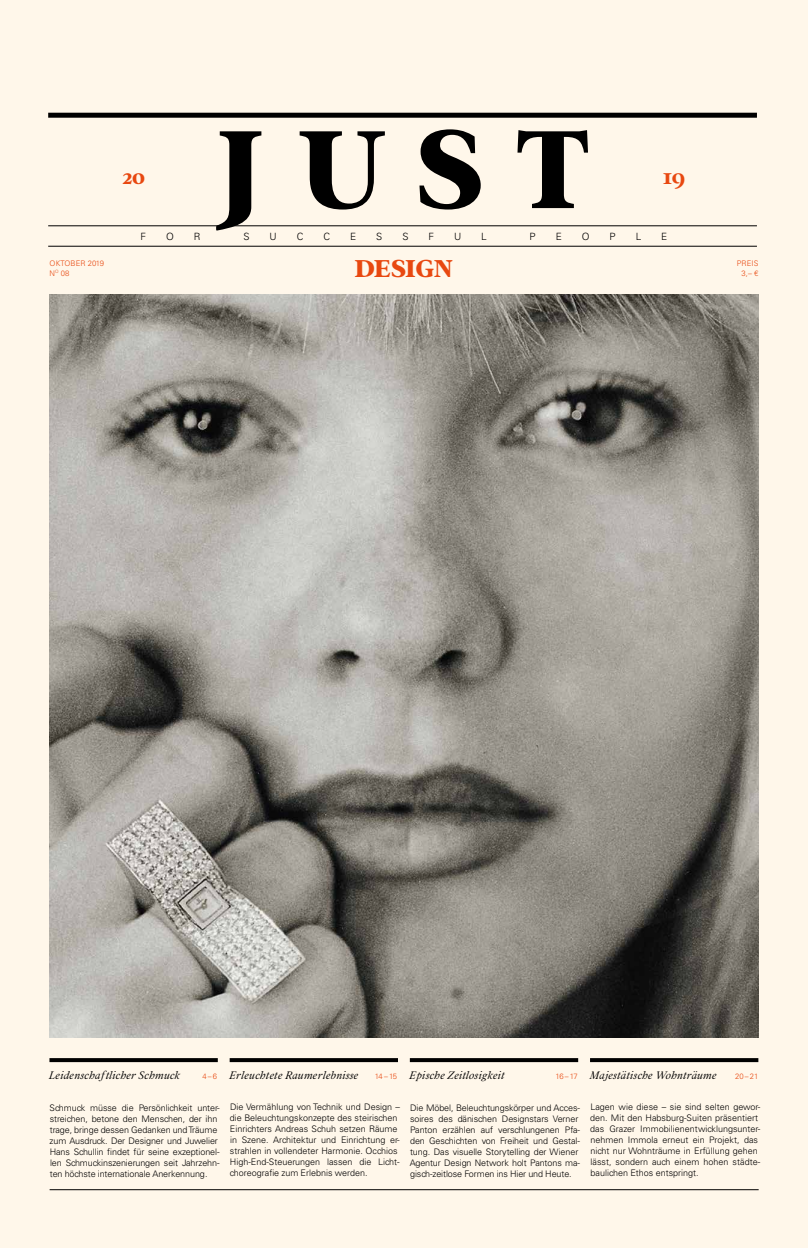
<style>
.page{position:relative;width:808px;height:1248px;background:#fff}
.page>*{position:absolute;margin:0;border:0;box-sizing:border-box;transform-origin:0 0}
.t1{font:800 121.8px "Addington CF";color:#000}
.t2{font:800 26.8px "Addington CF";letter-spacing:-.01em;color:#e84810}
.t3{font:700 23.9px "Addington CF";color:#e84810}
.t4{font:italic 300 12px "Addington CF";letter-spacing:.03em;color:#000}
.t5{font:300 10px "Univers LT Std";color:#000}
.t6{font:300 9px/11px "Univers LT Std";letter-spacing:-.01em;color:#000}
.t7{font:300 7.7px/10px "Univers LT Std";letter-spacing:.01em;color:#e84810}
</style>
<div class="page">
<div style="left:0;top:0;width:808px;height:1247px;background:#fff7ea"></div>
<svg style="left:49px;top:1058px;width:169px;height:3px"></svg>
<svg style="left:230px;top:1058px;width:168px;height:3px"></svg>
<svg style="left:410px;top:1058px;width:168px;height:3px"></svg>
<svg style="left:590px;top:1058px;width:168px;height:3px"></svg>
<hr style="left:50px;top:1189px;width:709px;height:1px;background:#000">
<hr style="left:48px;top:225px;width:709px;height:1px;background:#000">
<hr style="left:48px;top:246px;width:709px;height:1px;background:#000">
<div style="left:48px;top:113px;width:709px;height:5px;background:#000"></div>
<img style="left:50px;top:295px;width:709px;height:742px">
<h1 class="t1" style="left:217px;top:97px;width:374px">JUST</h1>
<h2 class="t2" style="left:355px;top:252px;width:100px">DESIGN</h2>
<h3 class="t3" style="left:122px;top:162px;width:24px">20</h3>
<h3 class="t3" style="left:663px;top:162px;width:24px">19</h3>
<p class="t5" style="left:141px;top:231px;width:7px">F</p>
<p class="t5" style="left:166px;top:231px;width:9px">O</p>
<p class="t5" style="left:194px;top:231px;width:8px">R</p>
<p class="t5" style="left:243px;top:231px;width:8px">S</p>
<p class="t5" style="left:269px;top:231px;width:9px">U</p>
<p class="t5" style="left:297px;top:231px;width:8px">C</p>
<p class="t5" style="left:323px;top:231px;width:8px">C</p>
<p class="t5" style="left:350px;top:231px;width:8px">E</p>
<p class="t5" style="left:376px;top:231px;width:8px">S</p>
<p class="t5" style="left:402px;top:231px;width:8px">S</p>
<p class="t5" style="left:428px;top:231px;width:7px">F</p>
<p class="t5" style="left:454px;top:231px;width:9px">U</p>
<p class="t5" style="left:481px;top:231px;width:7px">L</p>
<p class="t5" style="left:530px;top:231px;width:8px">P</p>
<p class="t5" style="left:556px;top:231px;width:8px">E</p>
<p class="t5" style="left:582px;top:231px;width:9px">O</p>
<p class="t5" style="left:610px;top:231px;width:8px">P</p>
<p class="t5" style="left:636px;top:231px;width:7px">L</p>
<p class="t5" style="left:661px;top:231px;width:8px">E</p>
<p class="t7" style="left:50px;top:258px;width:56px">OKTOBER 2019<br>N<sup>O</sup> 08</p>
<p class="t7" style="left:737px;top:258px;width:23px;text-align:right">PREIS<br>3,– €</p>
<h3 class="t4" style="left:49px;top:1068px;width:133px">Leidenschaftlicher Schmuck</h3>
<p class="t6" style="left:50px;top:1102px;width:171px">Schmuck müsse die Persönlichkeit unter&shy;streichen, betone den Menschen, der ihn trage, bringe dessen Gedanken und Träume zum Ausdruck. Der Designer und Juwelier Hans Schullin findet für seine exzeptionel&shy;len Schmuckinszenierungen seit Jahrzehn&shy;ten höchste internationale Anerkennung.</p>
<h3 class="t4" style="left:229px;top:1068px;width:130px">Erleuchtete Raumerlebnisse</h3>
<p class="t6" style="left:230px;top:1101px;width:171px">Die Vermählung von Technik und Design – die Beleuchtungskonzepte des steirischen Einrichters Andreas Schuh setzen Räume in Szene. Architektur und Einrichtung er&shy;strahlen in vollendeter Harmonie. Occhios High-End-Steuerungen lassen die Licht&shy;choreografie zum Erlebnis werden.</p>
<h3 class="t4" style="left:410px;top:1068px;width:96px">Epische Zeitlosigkeit</h3>
<p class="t6" style="left:410px;top:1102px;width:172px">Die Möbel, Beleuchtungskörper und Acces&shy;soires des dänischen Designstars Verner Panton erzählen auf verschlungenen Pfa&shy;den Geschichten von Freiheit und Gestal&shy;tung. Das visuelle Storytelling der Wiener Agentur Design Network holt Pantons ma&shy;gisch-zeitlose Formen ins Hier und Heute.</p>
<h3 class="t4" style="left:590px;top:1068px;width:128px">Majestätische Wohnträume</h3>
<p class="t6" style="left:590px;top:1101px;width:171px">Lagen wie diese – sie sind selten gewor&shy;den. Mit den Habsburg-Suiten präsentiert das Grazer Immobilienentwicklungsunter&shy;nehmen Immola erneut ein Projekt, das nicht nur Wohnträume in Erfüllung gehen lässt, sondern auch einem hohen städte&shy;baulichen Ethos entspringt.</p>
<p class="t7" style="left:202px;top:1071px;width:16px">4–6</p>
<p class="t7" style="left:375px;top:1071px;width:24px">14–15</p>
<p class="t7" style="left:555px;top:1071px;width:24px">16–17</p>
<p class="t7" style="left:735px;top:1071px;width:25px">20–21</p>
</div>
